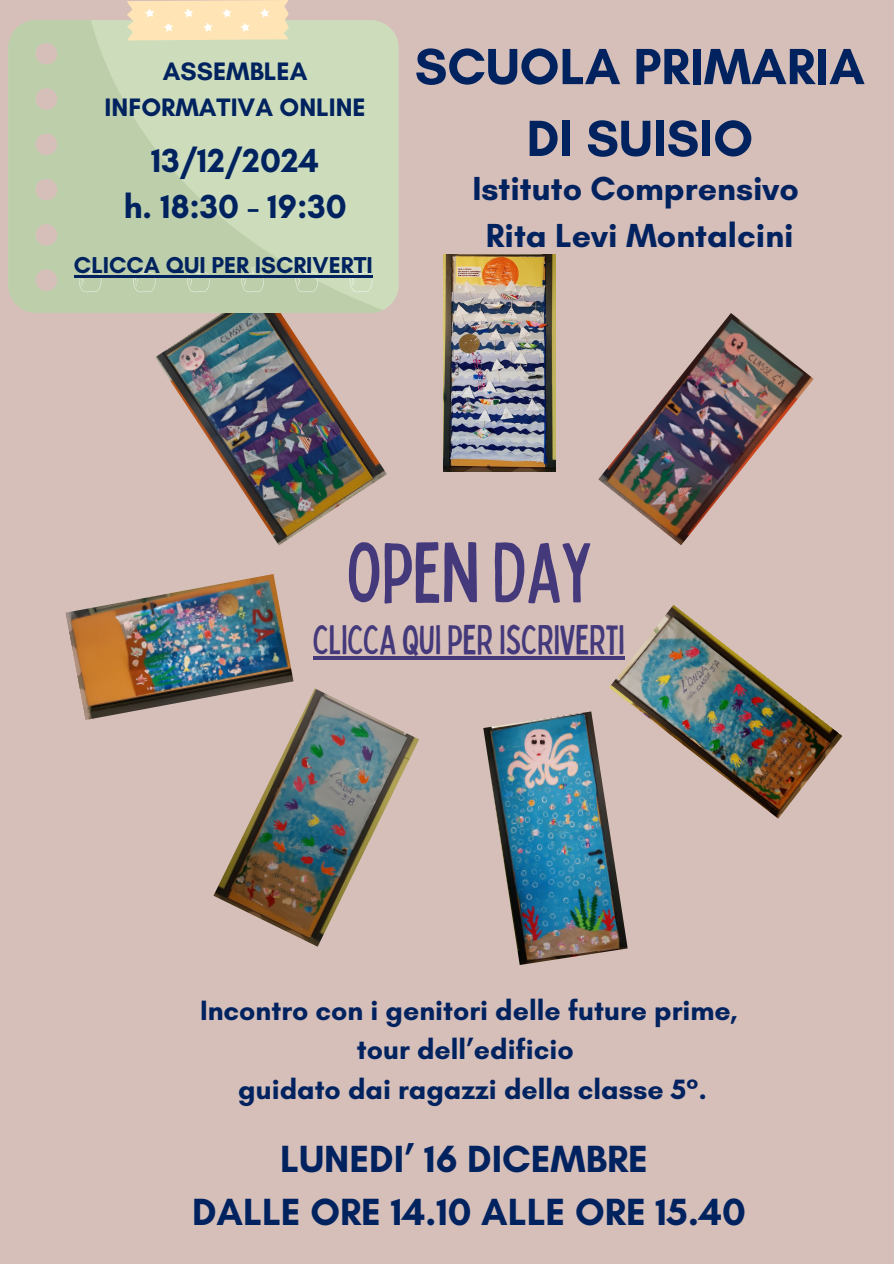
<style>
.page{position:relative;width:894px;height:1264px;background:#fff}
.page>*{position:absolute;margin:0;border:0;box-sizing:border-box;transform-origin:0 0}
.t1{font:condensed 85.05px "Bobby Jones";color:#43397b}
.t2{font:700 51.75px/71.8px "Glacial Indifference";color:#002360;text-align:center}
.t3{font:condensed 41.55px "Bobby Jones";color:#43397b}
.t4{font:700 38.55px "Glacial Indifference";color:#002360}
.t5{font:700 33.9px "Glacial Indifference";color:#002360}
.t6{font:700 28.5px/39.3px "Glacial Indifference";color:#002360;text-align:center}
.t7{font:700 25.65px/35.7px "Glacial Indifference";color:#002360;text-align:center}
.t8{font:700 23.4px "Glacial Indifference";color:#002360}
</style>
<div class="page">
<div style="left:0;top:0;width:893px;height:1263px;background:#d6beb9"></div>
<img style="left:483px;top:711px;width:144px;height:254px">
<img style="left:213px;top:688px;width:206px;height:258px">
<img style="left:609px;top:605px;width:233px;height:213px">
<img style="left:443px;top:254px;width:112px;height:217px">
<img style="left:155px;top:313px;width:232px;height:232px">
<img style="left:65px;top:574px;width:228px;height:146px">
<img style="left:598px;top:313px;width:215px;height:232px">
<div style="left:383px;top:23px;width:15px;height:287px;background:#cdddbc"></div>
<svg style="left:8px;top:20px;width:375px;height:293px;background:#c6d5b3"></svg>
<svg style="left:127px;top:0;width:162px;height:40px;background:#fce4b9"></svg>
<svg style="left:79px;top:267px;width:23px;height:25px"></svg>
<svg style="left:133px;top:267px;width:23px;height:25px"></svg>
<svg style="left:187px;top:267px;width:23px;height:25px"></svg>
<svg style="left:241px;top:267px;width:23px;height:25px"></svg>
<svg style="left:295px;top:267px;width:23px;height:25px"></svg>
<svg style="left:349px;top:267px;width:23px;height:25px"></svg>
<hr style="left:313px;top:656px;width:311px;height:3px;background:#43397b">
<hr style="left:74px;top:275px;width:299px;height:3px;background:#002360">
<p class="t7" style="left:105px;top:53px;width:262px">ASSEMBLEA<br>INFORMATIVA ONLINE</p>
<h6 class="t5" style="left:151px;top:140px;width:169px">13/12/2024</h6>
<p class="t5" style="left:124px;top:186px;width:224px">h. 18:30 - 19:30</p>
<h2 class="t8" style="left:74px;top:251px;width:300px">CLICCA QUI PER ISCRIVERTI</h2>
<p class="t2" style="left:414px;top:30px;width:451px">SCUOLA PRIMARIA<br>DI SUISIO</p>
<p class="t5" style="left:472px;top:168px;width:328px">Istituto Comprensivo</p>
<p class="t5" style="left:486px;top:214px;width:309px">Rita Levi Montalcini</p>
<p class="t1" style="left:346px;top:517px;width:247px">OPEN DAY</p>
<p class="t3" style="left:313px;top:612px;width:313px">CLICCA QUIPERISCRIVERTI</p>
<h3 class="t6" style="left:200px;top:990px;width:539px">Incontro con i genitori delle future prime, tour dell’edificio</h3>
<p class="t6" style="left:238px;top:1069px;width:470px">guidato dai ragazzi della classe 5°.</p>
<p class="t4" style="left:280px;top:1135px;width:369px">LUNEDI’ 16 DICEMBRE</p>
<p class="t4" style="left:192px;top:1188px;width:555px">DALLE ORE 14.10 ALLE ORE 15.40</p>
</div>
